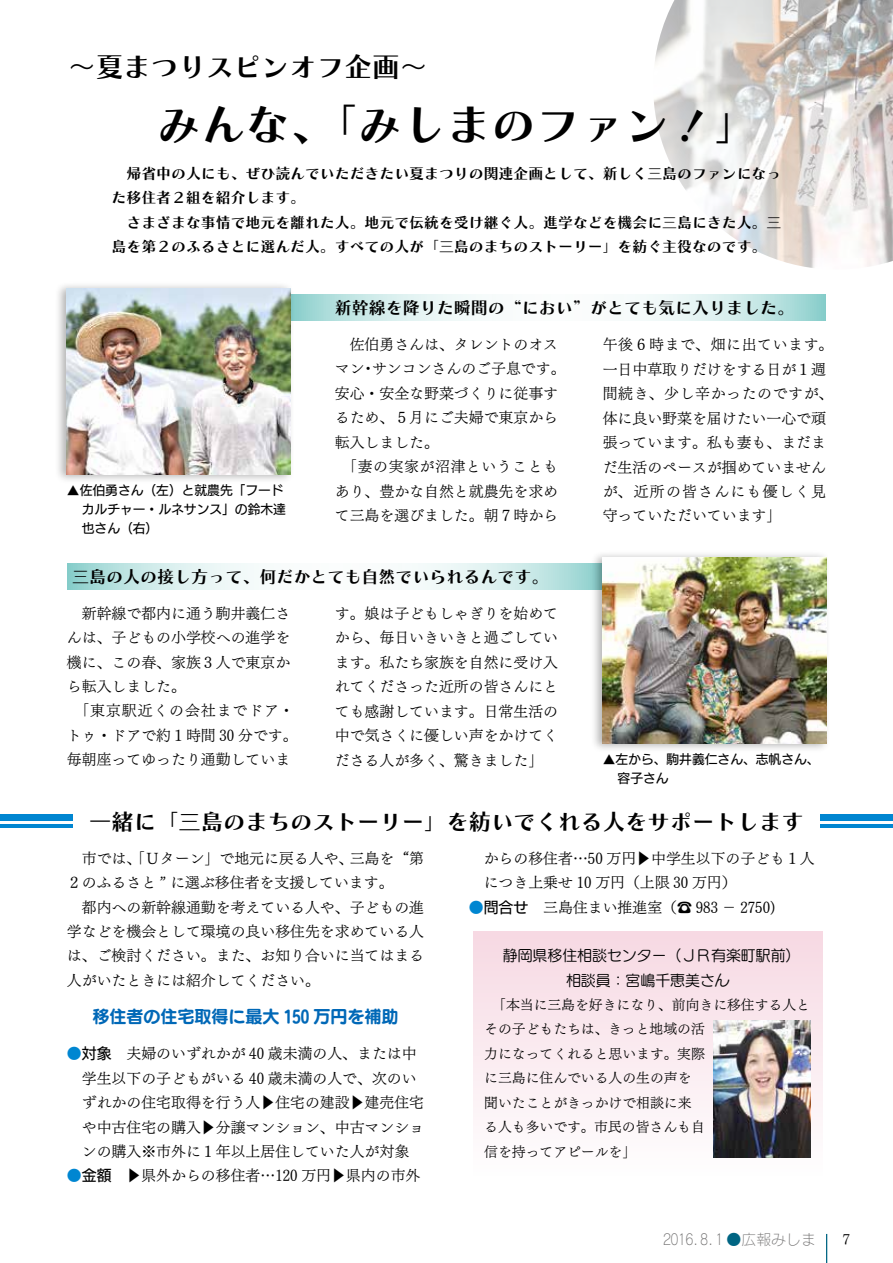
<style>
.page{position:relative;width:893px;height:1263px;background:#fff}
.page>*{position:absolute;margin:0;border:0;box-sizing:border-box;transform-origin:0 0}
.t1{font:44.7px "Chiaro Std B";color:#000}
.t2{font:27.6px "Chiaro Std B";color:#000}
.t3{font:22.35px "Chiaro Std B";color:#000}
.t4{font:16.95px "Chiaro Std B";color:#000}
.t5{font:16.95px "UD Marugo Large Pro B";color:#0068b7}
.t6{font:14.85px/24.5px "UD Mincho Pro L";color:#000}
.t7{font:14.85px/24.5px "Chiaro Std B";color:#000}
.t8{font:14.85px/24.5px "UD Marugo Large Pro M";color:#000;text-align:center}
.t9{font:14.85px "Rodin Cattleya Pro L";color:#727171}
.t10{font:14.85px "Tsuku Min Pro L";color:#000}
.t11{font:13.8px/24.5px "UD Mincho Pro L";color:#000}
.t12{font:12.75px/19.2px "UD Kakugo Large Pro M";color:#000}
.s1{font-family:"UD Kakugo Large Pro M";color:#0086d1}
.s2{font-family:"UD Kakugo Large Pro M"}
.s3{color:#006583}
</style>
<div class="page">
<img style="left:654px;top:0;width:239px;height:268px">
<svg style="left:533px;top:563px;width:57px;height:27px;background:#b0dedc"></svg>
<svg style="left:67px;top:563px;width:466px;height:27px"></svg>
<svg style="left:755px;top:295px;width:71px;height:26px;background:#a9dbd9"></svg>
<svg style="left:294px;top:295px;width:461px;height:26px"></svg>
<div style="left:473px;top:931px;width:350px;height:245px;background:linear-gradient(to bottom,#f7d8e2,#fefefe)"></div>
<img style="left:713px;top:1020px;width:97px;height:138px">
<div style="left:55px;top:281px;width:239px;height:203px;background:#000;opacity:.3"></div>
<img style="left:67px;top:288px;width:223px;height:186px">
<div style="left:590px;top:550px;width:240px;height:203px;background:#000;opacity:.3"></div>
<img style="left:603px;top:557px;width:223px;height:186px">
<div style="left:0;top:815px;width:72px;height:6px;background:#0086d1"></div>
<hr style="left:0;top:825px;width:72px;height:3px;background:#0086d1">
<div style="left:821px;top:815px;width:72px;height:6px;background:#0086d1"></div>
<hr style="left:821px;top:825px;width:72px;height:3px;background:#0086d1">
<svg style="left:826px;top:1234px;width:1px;height:29px"></svg>
<h2 class="t2" style="left:68px;top:49px;width:361px">～夏まつりスピンオフ企画～</h2>
<h1 class="t1" style="left:156px;top:97px;width:604px">みんな、「みしまのファン！」</h1>
<p class="t7" style="left:112px;top:161px;width:671px;text-indent:15px">帰省中の人にも、ぜひ読んでいただきたい夏まつりの関連企画として、新しく三島のファンになった移住者２組を紹介します。<br>　さまざまな事情で地元を離れた人。地元で伝統を受け継ぐ人。進学などを機会に三島にきた人。三島を第２のふるさとに選んだ人。すべての人が「三島のまちのストーリー」を紡ぐ主役なのです。</p>
<p class="t12" style="left:82px;top:480px;width:206px;text-indent:-15px">▲佐伯勇さん（左）と就農先「フードカルチャー・ルネサンス」の鈴木達也さん（右）</p>
<p class="t4" style="left:335px;top:297px;width:461px">新幹線を降りた瞬間の“におい”がとても気に入りました。</p>
<p class="t6" style="left:335px;top:332px;width:232px">　佐伯勇さんは、タレントのオスマン・サンコンさんのご子息です。安心・安全な野菜づくりに従事するため、５月にご夫婦で東京から転入しました。<br>　「妻の実家が沼津ということもあり、豊かな自然と就農先を求めて三島を選びました。朝７時から</p>
<p class="t6" style="left:603px;top:332px;width:232px">午後６時まで、畑に出ています。一日中草取りだけをする日が１週間続き、少し辛かったのですが、体に良い野菜を届けたい一心で頑張っています。私も妻も、まだまだ生活のペースが掴めていませんが、近所の皆さんにも優しく見守っていただいています」</p>
<p class="t4" style="left:72px;top:566px;width:478px">三島の人の接し方って、何だかとても自然でいられるんです。</p>
<p class="t6" style="left:67px;top:600px;width:232px">　新幹線で都内に通う駒井義仁さんは、子どもの小学校への進学を機に、この春、家族３人で東京から転入しました。<br>　「東京駅近くの会社までドア・トゥ・ドアで約１時間 30 分です。毎朝座ってゆったり通勤していま</p>
<p class="t6" style="left:335px;top:601px;width:225px;text-align:justify">す。娘は子どもしゃぎりを始めてから、毎日いきいきと過ごしています。私たち家族を自然に受け入れてくださった近所の皆さんにとても感謝しています。日常生活の中で気さくに優しい声をかけてくださる人が多く、驚きました」</p>
<p class="t12" style="left:618px;top:749px;width:203px;text-indent:-15px">▲左から、駒井義仁さん、志帆さん、容子さん</p>
<h3 class="t3" style="left:89px;top:807px;width:716px">一緒に「三島のまちのストーリー」を紡いでくれる人をサポートします</h3>
<p class="t6" style="left:67px;top:845px;width:359px">　市では、「Ｕターン」で地元に戻る人や、三島を“第<br>２のふるさと ” に選ぶ移住者を支援しています。<br>　都内への新幹線通勤を考えている人や、子どもの進学などを機会として環境の良い移住先を求めている人は、ご検討ください。また、お知り合いに当てはまる人がいたときには紹介してください。</p>
<p class="t5" style="left:92px;top:1002px;width:308px">移住者の住宅取得に最大 150 万円を補助</p>
<p class="t6" style="left:82px;top:1041px;width:344px;text-indent:-15px"><span class="s1">●</span><span class="s2">対象</span>　夫婦のいずれかが 40 歳未満の人、または中学生以下の子どもがいる 40 歳未満の人で、次のいずれかの住宅取得を行う人▶住宅の建設▶建売住宅や中古住宅の購入▶分譲マンション、中古マンションの購入※市外に１年以上居住していた人が対象</p>
<p class="t6" style="left:67px;top:1163px;width:355px"><span class="s1">●</span><span class="s2">金額</span>　▶県外からの移住者…120 万円▶県内の市外</p>
<p class="t6" style="left:484px;top:845px;width:333px">からの移住者…50 万円▶中学生以下の子ども１人につき上乗せ 10 万円（上限 30 万円）</p>
<p class="t6" style="left:469px;top:894px;width:280px"><span class="s1">●</span><span class="s2">問合せ</span>　三島住まい推進室（☎ 9８３－２７５０</p>
<p class="t6" style="left:770px;top:894px;width:9px">）</p>
<p class="t8" style="left:503px;top:942px;width:299px">静岡県移住相談センター（ＪＲ有楽町駅前）相談員：宮嶋千恵美さん</p>
<p class="t11" style="left:484px;top:992px;width:327px;text-indent:8px">「本当に三島を好きになり、前向きに移住する人とその子どもたちは、きっと地域の活<br>力になってくれると思います。実際<br>に三島に住んでいる人の生の声を<br>聞いたことがきっかけで相談に来<br>る人も多いです。市民の皆さんも自<br>信を持ってアピールを」</p>
<p class="t9" style="left:663px;top:1230px;width:154px">２０１６．８．１ <span class="s3">●</span>広報みしま</p>
<p class="t10" style="left:842px;top:1226px;width:9px">7</p>
</div>
